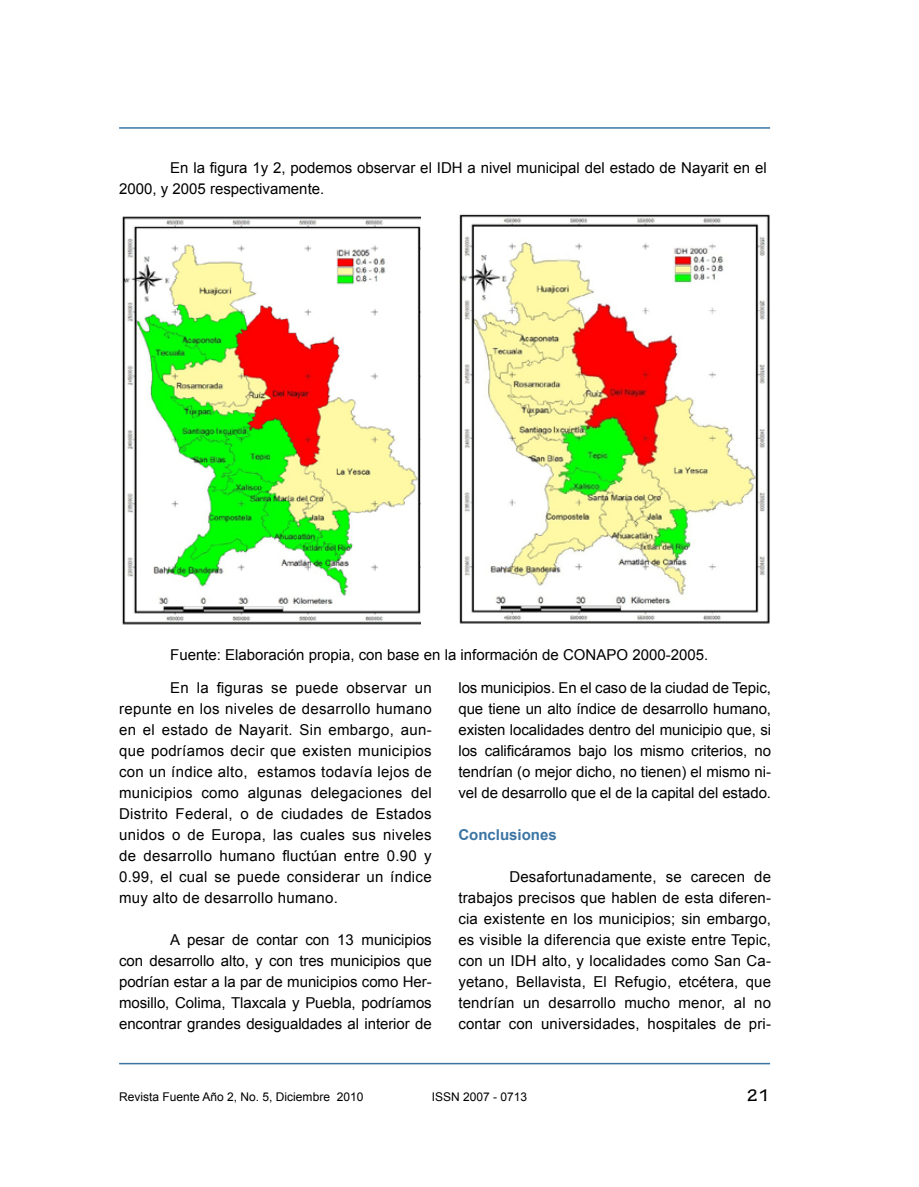
<style>
.page{position:relative;width:919px;height:1187px;background:#fff}
.page>*{position:absolute;margin:0;border:0;box-sizing:border-box;transform-origin:0 0}
.t1{font:700 18px "Tekton Pro";color:#000}
.t2{font:15px/21px "Arial";color:#000;text-align:justify}
.t3{font:700 15px "Arial";color:#3b75a4}
.t4{font:12px "Arial";color:#000}
</style>
<div class="page">
<hr style="left:119px;top:1062px;width:651px;height:2px;background:#3b75a4">
<hr style="left:119px;top:127px;width:651px;height:2px;background:#3b75a4">
<img style="left:122px;top:216px;width:299px;height:409px">
<img style="left:459px;top:214px;width:311px;height:410px">
<p class="t2" style="left:119px;top:157px;width:649px;text-indent:51px">En la figura 1y 2, podemos observar el IDH a nivel municipal del estado de Nayarit en el<br>2000, y 2005 respectivamente.</p>
<p class="t2" style="left:170px;top:644px;width:539px">Fuente: Elaboración propia, con base en la información de CONAPO 2000-2005.</p>
<p class="t2" style="left:458px;top:677px;width:314px">los municipios. En el caso de la ciudad de Tepic, que tiene un alto índice de desarrollo humano, existen localidades dentro del municipio que, si los calificáramos bajo los mismo criterios, no tendrían (o mejor dicho, no tienen) el mismo ni&shy;vel de desarrollo que el de la capital del estado.</p>
<p class="t3" style="left:458px;top:824px;width:100px">Conclusiones</p>
<p class="t2" style="left:458px;top:866px;width:314px;text-indent:51px">Desafortunadamente, se carecen de trabajos precisos que hablen de esta diferen&shy;cia existente en los municipios; sin embargo, es visible la diferencia que existe entre Tepic, con un IDH alto, y localidades como San Ca&shy;yetano, Bellavista, El Refugio, etcétera, que tendrían un desarrollo mucho menor, al no contar con universidades, hospitales de pri-</p>
<p class="t2" style="left:119px;top:677px;width:314px;text-indent:51px">En la figuras se puede observar un repunte en los niveles de desarrollo humano en el estado de Nayarit. Sin embargo, aun&shy;que podríamos decir que existen municipios con un índice alto, estamos todavía lejos de municipios como algunas delegaciones del Distrito Federal, o de ciudades de Estados unidos o de Europa, las cuales sus niveles de desarrollo humano fluctúan entre 0.90 y 0.99, el cual se puede considerar un índice muy alto de desarrollo humano.</p>
<p class="t2" style="left:119px;top:929px;width:314px;text-indent:51px">A pesar de contar con 13 municipios con desarrollo alto, y con tres municipios que podrían estar a la par de municipios como Her&shy;mosillo, Colima, Tlaxcala y Puebla, podríamos encontrar grandes desigualdades al interior de</p>
<p class="t4" style="left:119px;top:1089px;width:246px">Revista Fuente Año 2, No. 5, Diciembre 2010</p>
<p class="t4" style="left:432px;top:1089px;width:97px">ISSN 2007 - 0713</p>
<p class="t1" style="left:746px;top:1084px;width:25px">21</p>
</div>
